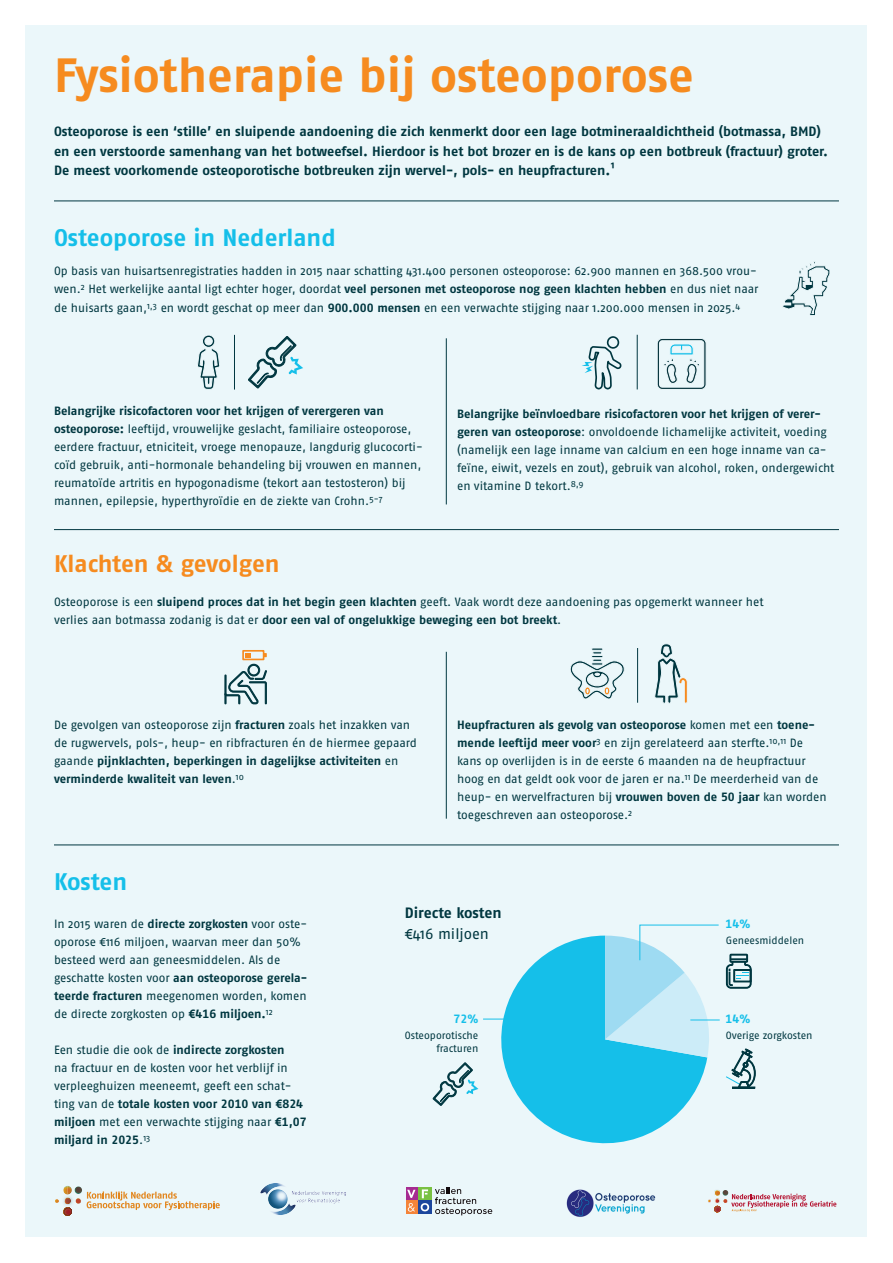
<style>
.page{position:relative;width:893px;height:1263px;background:#fff}
.page>*{position:absolute;margin:0;border:0;box-sizing:border-box;transform-origin:0 0}
.t1{font:700 48px "Fago No";color:#f68b1f}
.t2{font:700 24px "Fago No";color:#15bfe9}
.t3{font:700 24px "Fago No";letter-spacing:-.005em;color:#f68b1f}
.t4{font:15px "Fago No Bold Lf";color:#003740}
.t5{font:15px "Fago No";letter-spacing:-.005em;color:#003740}
.t6{font:700 13.5px/19.5px "Fago No";color:#003740}
.t7{font:12px/18px "Fago No";letter-spacing:-.005em;color:#003740}
.t8{font:12px "Fago No Bold Tf";letter-spacing:-.005em;color:#003740}
.t9{font:12px "Fago No Bold Tf";color:#15bfe9}
.t10{font:10.5px "Fago No";letter-spacing:-.005em;color:#003740}
.s1{font-family:"Fago No Bold Tf"}
.s2{font-family:"Fago No"}
</style>
<div class="page">
<div style="left:26px;top:26px;width:841px;height:1211px;background:#ebf7fa"></div>
<hr style="left:54px;top:201px;width:785px;height:1px;background:#003740">
<hr style="left:54px;top:529px;width:785px;height:1px;background:#003740">
<hr style="left:54px;top:845px;width:785px;height:1px;background:#003740">
<hr style="left:446px;top:338px;width:1px;height:166px;background:#003740">
<hr style="left:446px;top:652px;width:1px;height:167px;background:#003740">
<hr style="left:637px;top:648px;width:1px;height:55px;background:#003740">
<hr style="left:637px;top:335px;width:1px;height:54px;background:#003740">
<svg style="left:654px;top:643px;width:34px;height:61px"></svg>
<hr style="left:234px;top:335px;width:1px;height:55px;background:#003740">
<svg style="left:197px;top:335px;width:23px;height:55px"></svg>
<svg style="left:248px;top:336px;width:55px;height:52px"></svg>
<svg style="left:783px;top:262px;width:47px;height:54px"></svg>
<svg style="left:493px;top:935px;width:214px;height:209px;fill:#15bfe9"></svg>
<svg style="left:570px;top:648px;width:55px;height:51px"></svg>
<svg style="left:726px;top:954px;width:25px;height:34px"></svg>
<svg style="left:582px;top:336px;width:40px;height:54px"></svg>
<svg style="left:657px;top:338px;width:49px;height:52px"></svg>
<svg style="left:605px;top:925px;width:114px;height:132px"></svg>
<hr style="left:690px;top:1020px;width:30px;height:1px;background:#15bfe9">
<svg style="left:224px;top:664px;width:43px;height:40px"></svg>
<div style="left:242px;top:650px;width:22px;height:10px;border:2px solid #f68b1f"></div>
<svg style="left:264px;top:653px;width:3px;height:4px"></svg>
<svg style="left:245px;top:653px;width:6px;height:4px"></svg>
<svg style="left:726px;top:1048px;width:30px;height:41px"></svg>
<svg style="left:432px;top:1019px;width:115px;height:87px"></svg>
<svg style="left:63px;top:1197px;width:18px;height:19px"></svg>
<svg style="left:87px;top:1191px;width:133px;height:19px"></svg>
<img style="left:55px;top:1186px;width:13px;height:17px">
<img style="left:68px;top:1186px;width:14px;height:8px">
<img style="left:260px;top:1183px;width:86px;height:32px">
<svg style="left:708px;top:1190px;width:128px;height:22px"></svg>
<svg style="left:407px;top:1187px;width:11px;height:13px"></svg>
<div style="left:418px;top:1187px;width:14px;height:13px;background:#79c142"></div>
<div style="left:407px;top:1200px;width:11px;height:14px;background:#f48439"></div>
<div style="left:418px;top:1200px;width:14px;height:14px;background:#1c469d"></div>
<svg style="left:435px;top:1187px;width:57px;height:28px"></svg>
<svg style="left:421px;top:1189px;width:8px;height:22px"></svg>
<svg style="left:407px;top:1190px;width:8px;height:22px"></svg>
<img style="left:566px;top:1189px;width:90px;height:28px">
<p class="t1" style="left:54px;top:47px;width:641px">Fysiotherapie bij osteoporose</p>
<p class="t6" style="left:54px;top:121px;width:776px">Osteoporose is een ‘stille’ en sluipende aandoening die zich kenmerkt door een lage botmineraaldichtheid (botmassa, BMD) en een verstoorde samenhang van het botweefsel. Hierdoor is het bot brozer en is de kans op een botbreuk (fractuur) groter.</p>
<p class="t6" style="left:54px;top:160px;width:563px">De meest voorkomende osteoporotische botbreuken zijn wervel-, pols- en heupfracturen.¹</p>
<p class="t2" style="left:54px;top:223px;width:283px">Osteoporose in Nederland</p>
<p class="t7" style="left:54px;top:262px;width:706px">Op basis van huisartsenregistraties hadden in 2015 naar schatting 431.400 personen osteoporose: 62.900 mannen en 368.500 vrou&shy;wen.<sup>2</sup> Het werkelijke aantal ligt echter hoger, doordat <span class="s1">veel personen met osteoporose nog geen klachten hebben</span> en dus niet naar de huisarts gaan,<sup>1,3</sup> en wordt geschat op meer dan <span class="s1">900.000 mensen</span> en een verwachte stijging naar 1.200.000 mensen in 2025.<sup>4</sup></p>
<p class="t8" style="left:54px;top:403px;width:331px">Belangrijke risicofactoren voor het krijgen of verergeren van</p>
<p class="t7" style="left:54px;top:419px;width:370px"><span class="s1">osteoporose:</span> leeftijd, vrouwelijke geslacht, familiaire osteoporose, eerdere fractuur, etniciteit, vroege menopauze, langdurig glucocorti&shy;coïd gebruik, anti-hormonale behandeling bij vrouwen en mannen, reumatoïde artritis en hypogonadisme (tekort aan testosteron) bij mannen, epilepsie, hyperthyroïdie en de ziekte van Crohn.<sup>5-7</sup></p>
<p class="t3" style="left:54px;top:549px;width:227px">Klachten &amp; gevolgen</p>
<p class="t7" style="left:457px;top:405px;width:379px"><span class="s1">Belangrijke beïnvloedbare risicofactoren voor het krijgen of verer&shy;geren van osteoporose</span>: onvoldoende lichamelijke activiteit, voeding (namelijk een lage inname van calcium en een hoge inname van ca&shy;feïne, eiwit, vezels en zout), gebruik van alcohol, roken, ondergewicht en vitamine D tekort.<sup>8,9</sup></p>
<p class="t7" style="left:54px;top:593px;width:711px">Osteoporose is een <span class="s1">sluipend proces dat in het begin geen klachten</span> geeft. Vaak wordt deze aandoening pas opgemerkt wanneer het verlies aan botmassa zodanig is dat er <span class="s1">door een val of ongelukkige beweging een bot breekt</span>.</p>
<p class="t7" style="left:54px;top:715px;width:364px">De gevolgen van osteoporose zijn <span class="s1">fracturen</span> zoals het inzakken van de rugwervels, pols-, heup- en ribfracturen én de hiermee gepaard gaande <span class="s1">pijnklachten, beperkingen in dagelijkse activiteiten</span> en</p>
<p class="t8" style="left:54px;top:771px;width:191px">verminderde kwaliteit van leven<span class="s2">.</span><sup>10</sup></p>
<p class="t2" style="left:54px;top:867px;width:75px">Kosten</p>
<p class="t7" style="left:457px;top:715px;width:371px"><span class="s1">Heupfracturen als gevolg van osteoporose</span> komen met een <span class="s1">toene&shy;mende leeftijd meer voor</span><sup>3</sup> en zijn gerelateerd aan sterfte.<sup>10,11</sup> De kans op overlijden is in de eerste 6 maanden na de heupfractuur hoog en dat geldt ook voor de jaren er na.<sup>11</sup> De meerderheid van de heup- en wervelfracturen bij <span class="s1">vrouwen boven de 50 jaar</span> kan worden toegeschreven aan osteoporose.<sup>2</sup></p>
<p class="t7" style="left:54px;top:915px;width:255px">In 2015 waren de <span class="s1">directe zorgkosten</span> voor oste&shy;oporose €116 miljoen, waarvan meer dan 50% besteed werd aan geneesmiddelen. Als de geschatte kosten voor <span class="s1">aan osteoporose gerela&shy;teerde fracturen</span> meegenomen worden, komen de directe zorgkosten op <span class="s1">€416 miljoen.</span><sup>12</sup></p>
<p class="t7" style="left:54px;top:1041px;width:254px">Een studie die ook de <span class="s1">indirecte zorgkosten<br></span>na fractuur en de kosten voor het verblijf in verpleeghuizen meeneemt, geeft een schat&shy;ting van de <span class="s1">totale kosten voor 2010 van €824 miljoen</span> met een verwachte stijging naar <span class="s1">€1,07 miljard in 2025</span>.<sup>13</sup></p>
<p class="t4" style="left:405px;top:904px;width:98px">Directe kosten</p>
<p class="t5" style="left:405px;top:925px;width:86px">€416 miljoen</p>
<p class="t9" style="left:725px;top:917px;width:26px">14%</p>
<p class="t10" style="left:726px;top:934px;width:80px">Geneesmiddelen</p>
<p class="t9" style="left:453px;top:1012px;width:26px">72%</p>
<p class="t9" style="left:725px;top:1012px;width:26px">14%</p>
<p class="t10" style="left:405px;top:1029px;width:75px">Osteoporotische</p>
<p class="t10" style="left:726px;top:1030px;width:88px">Overige zorgkosten</p>
<p class="t10" style="left:436px;top:1042px;width:44px">fracturen</p>
</div>
